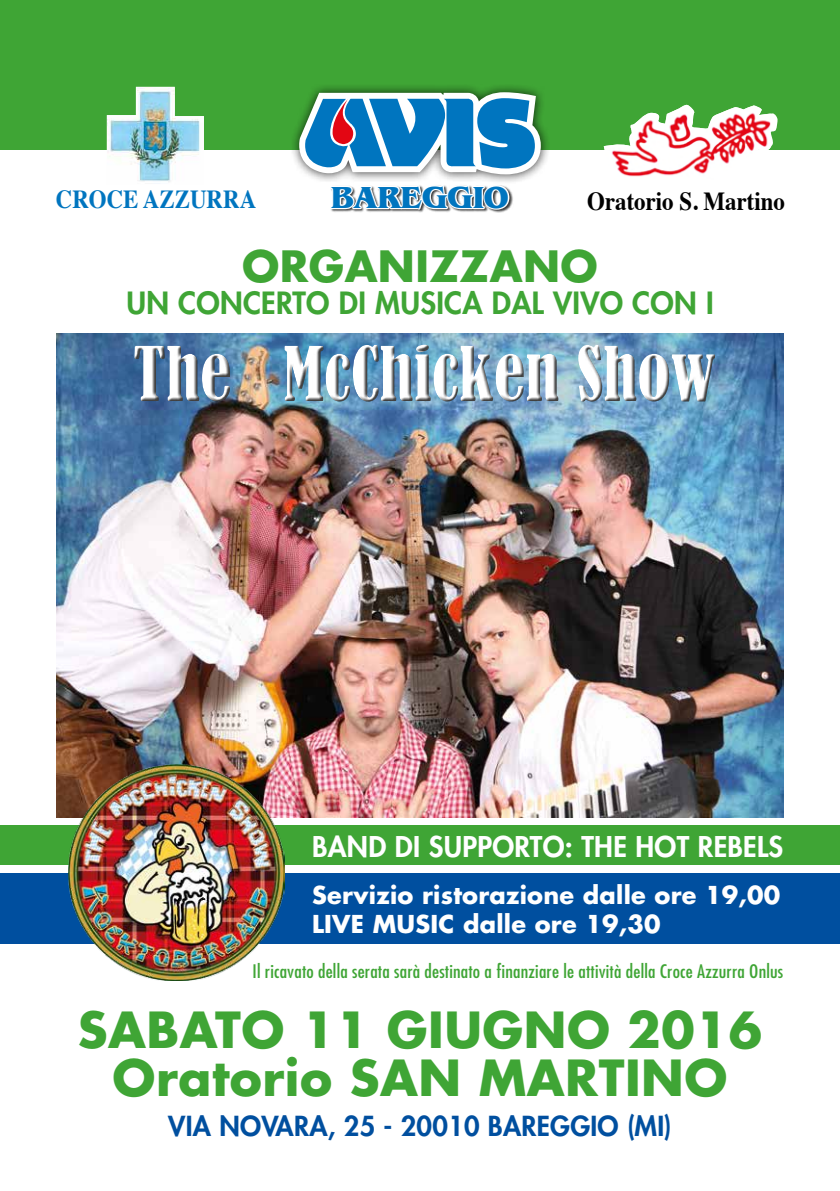
<style>
.page{position:relative;width:840px;height:1191px;background:#fff}
.page>*{position:absolute;margin:0;border:0;box-sizing:border-box;transform-origin:0 0}
.t1{font:condensed 70px "Bernard";color:#fff}
.t2{font:700 48.4px/48px "Futura Std";letter-spacing:.01em;color:#3fa535;text-align:center}
.t3{font:700 42px "Futura Std";letter-spacing:.01em;color:#3fa535}
.t4{font:700 31.8px "Benguiat Std";color:#0075bf}
.t5{font:800 29.8px "Futura Std";letter-spacing:.01em;color:#3fa535}
.t6{font:800 27.8px "Futura Std";letter-spacing:.01em;color:#fff}
.t7{font:800 26.8px "Futura Std";letter-spacing:.01em;color:#004f9f}
.t8{font:700 26px "Times";color:#000;scale:.88 1}
.t9{font:700 26px "Times";color:#0075bf;scale:.88 1}
.t10{font:700 24px/28.8px "Futura Std";letter-spacing:.01em;color:#fff}
.t11{font:condensed 18.2px "Futura Std";letter-spacing:.01em;color:#3fa535;scale:1.07 1}
</style>
<div class="page">
<div style="left:0;top:0;width:839px;height:149px;background:#3fa535"></div>
<img style="left:107px;top:87px;width:97px;height:95px">
<svg style="left:686px;top:104px;width:91px;height:46px"></svg>
<img style="left:603px;top:105px;width:167px;height:72px">
<div style="left:0;top:825px;width:839px;height:40px;background:#3fa535"></div>
<div style="left:0;top:873px;width:839px;height:70px;background:#004f9f"></div>
<div style="left:289px;top:82px;width:261px;height:102px;background:#000;opacity:.75"></div>
<svg style="left:299px;top:92px;width:241px;height:121px"></svg>
<img style="left:57px;top:334px;width:725px;height:483px">
<div style="left:130px;top:341px;width:586px;height:62px;background:#fff;opacity:.75"></div>
<div style="left:132px;top:343px;width:585px;height:62px;background:#000;opacity:.75"></div>
<img style="left:68px;top:764px;width:216px;height:216px">
<h3 class="t4" style="left:331px;top:179px;width:179px">BAREGGIO</h3>
<h3 class="t8" style="left:587px;top:176px;width:226px">Oratorio S. Martino</h3>
<h3 class="t3" style="left:242px;top:238px;width:357px">ORGANIZZANO</h3>
<h3 class="t5" style="left:126px;top:284px;width:588px">UN CONCERTO DI MUSICA DAL VIVO CON I</h3>
<h3 class="t9" style="left:56px;top:174px;width:229px">CROCE AZZURRA</h3>
<h1 class="t1" style="left:133px;top:333px;width:584px">The McChicken Show</h1>
<h3 class="t6" style="left:312px;top:829px;width:472px">BAND DI SUPPORTO: THE HOT REBELS</h3>
<h3 class="t10" style="left:312px;top:880px;width:469px">Servizio ristorazione dalle ore 19,00<br>LIVE MUSIC dalle ore 19,30</h3>
<p class="t11" style="left:252px;top:960px;width:497px">Il ricavato della serata sarà destinato a finanziare le attività della Croce Azzurra Onlus</p>
<h2 class="t2" style="left:78px;top:1005px;width:685px">SABATO 11 GIUGNO 2016<br>Oratorio SAN MARTINO</h2>
<h3 class="t7" style="left:168px;top:1109px;width:504px">VIA NOVARA, 25 - 20010 BAREGGIO (MI)</h3>
</div>
